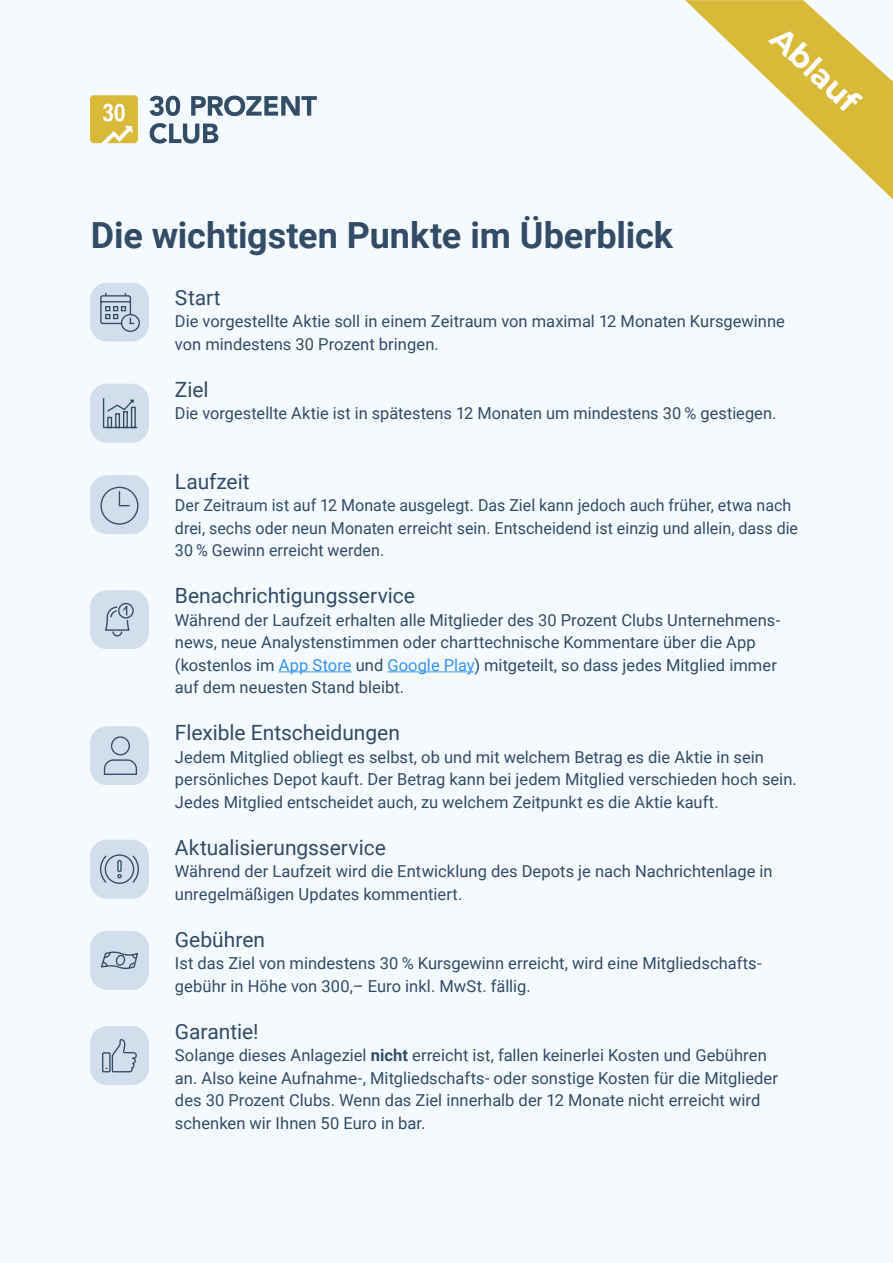
<style>
.page{position:relative;width:893px;height:1263px;background:#f5fafe}
.page>*{position:absolute;margin:0;border:0;box-sizing:border-box;transform-origin:0 0}
.t1{font:700 36px "Roboto";letter-spacing:-.005em;color:#334c65}
.t2{font:700 31.5px "Montserrat";color:#fff}
.t3{font:21px "Roboto";color:#334c65}
.t4{font:16.5px/22.5px "Roboto";letter-spacing:.005em;color:#334c65}
.s1{color:#3994ef}
.s2{font-weight:700}
</style>
<div class="page">
<hr style="left:279px;top:671px;width:73px;height:1px;background:#3994ef">
<hr style="left:387px;top:671px;width:87px;height:1px;background:#3994ef">
<div style="left:90px;top:283px;width:59px;height:59px;background:#d2deeb;border-radius:17px"></div>
<div style="left:90px;top:384px;width:59px;height:59px;background:#d2deeb;border-radius:17px"></div>
<div style="left:90px;top:475px;width:59px;height:59px;background:#d2deeb;border-radius:17px"></div>
<div style="left:90px;top:590px;width:59px;height:59px;background:#d2deeb;border-radius:17px"></div>
<div style="left:90px;top:726px;width:59px;height:59px;background:#d2deeb;border-radius:17px"></div>
<div style="left:90px;top:840px;width:59px;height:58px;background:#d2deeb;border-radius:17px"></div>
<div style="left:90px;top:931px;width:59px;height:59px;background:#d2deeb;border-radius:17px"></div>
<div style="left:90px;top:1026px;width:59px;height:59px;background:#d2deeb;border-radius:17px"></div>
<svg style="left:100px;top:854px;width:39px;height:30px"></svg>
<svg style="left:101px;top:951px;width:37px;height:19px"></svg>
<svg style="left:105px;top:602px;width:29px;height:35px"></svg>
<svg style="left:102px;top:398px;width:36px;height:31px"></svg>
<svg style="left:100px;top:292px;width:40px;height:40px"></svg>
<div style="left:100px;top:487px;width:38px;height:38px;border:1px solid #334c65;border-radius:50%"></div>
<svg style="left:118px;top:490px;width:12px;height:17px"></svg>
<svg style="left:102px;top:1039px;width:35px;height:34px"></svg>
<svg style="left:103px;top:736px;width:34px;height:39px"></svg>
<svg style="left:685px;top:0;width:208px;height:199px"></svg>
<svg style="left:150px;top:96px;width:30px;height:20px"></svg>
<svg style="left:191px;top:96px;width:126px;height:20px"></svg>
<svg style="left:150px;top:123px;width:68px;height:21px"></svg>
<svg style="left:90px;top:95px;width:48px;height:48px;background:#dfc559"></svg>
<h2 class="t2" style="left:791px;top:16px;width:109px;rotate:43deg">Ablauf</h2>
<h1 class="t1" style="left:91px;top:210px;width:584px">Die wichtigsten Punkte im Überblick</h1>
<p class="t3" style="left:175px;top:282px;width:47px">Start</p>
<p class="t4" style="left:175px;top:309px;width:612px">Die vorgestellte Aktie soll in einem Zeitraum von maximal 12 Monaten Kursgewinne von mindestens 30 Prozent bringen.</p>
<p class="t3" style="left:175px;top:374px;width:35px">Ziel</p>
<p class="t4" style="left:175px;top:401px;width:603px">Die vorgestellte Aktie ist in spätestens 12 Monaten um mindestens 30 % gestiegen.</p>
<p class="t3" style="left:175px;top:466px;width:76px">Laufzeit</p>
<p class="t4" style="left:175px;top:493px;width:625px">Der Zeitraum ist auf 12 Monate ausgelegt. Das Ziel kann jedoch auch früher, etwa nach drei, sechs oder neun Monaten erreicht sein. Entscheidend ist einzig und allein, dass die<br>30 % Gewinn erreicht werden.</p>
<p class="t3" style="left:175px;top:581px;width:242px">Benachrichtigungsservice</p>
<p class="t4" style="left:175px;top:608px;width:607px">Während der Laufzeit erhalten alle Mitglieder des 30 Prozent Clubs Unternehmens&shy;news, neue Analystenstimmen oder charttechnische Kommentare über die App (kostenlos im <span class="s1">App Store</span> und <span class="s1">Google Play</span>) mitgeteilt, so dass jedes Mitglied immer auf dem neuesten Stand bleibt.</p>
<p class="t3" style="left:175px;top:718px;width:227px">Flexible Entscheidungen</p>
<p class="t4" style="left:175px;top:745px;width:623px">Jedem Mitglied obliegt es selbst, ob und mit welchem Betrag es die Aktie in sein persönliches Depot kauft. Der Betrag kann bei jedem Mitglied verschieden hoch sein.<br>Jedes Mitglied entscheidet auch, zu welchem Zeitpunkt es die Aktie kauft.</p>
<p class="t3" style="left:175px;top:832px;width:212px">Aktualisierungsservice</p>
<p class="t4" style="left:175px;top:859px;width:599px">Während der Laufzeit wird die Entwicklung des Depots je nach Nachrichtenlage in unregelmäßigen Updates kommentiert.</p>
<p class="t3" style="left:175px;top:924px;width:92px">Gebühren</p>
<p class="t4" style="left:175px;top:951px;width:588px">Ist das Ziel von mindestens 30 % Kursgewinn erreicht, wird eine Mitgliedschafts&shy;gebühr in Höhe von 300,– Euro inkl. MwSt. fällig.</p>
<p class="t3" style="left:175px;top:1016px;width:85px">Garantie!</p>
<p class="t4" style="left:175px;top:1043px;width:605px">Solange dieses Anlageziel <span class="s2">nicht</span> erreicht ist, fallen keinerlei Kosten und Gebühren an. Also keine Aufnahme-, Mitgliedschafts- oder sonstige Kosten für die Mitglieder des 30 Prozent Clubs. Wenn das Ziel innerhalb der 12 Monate nicht erreicht wird schenken wir Ihnen 50 Euro in bar.</p>
</div>
